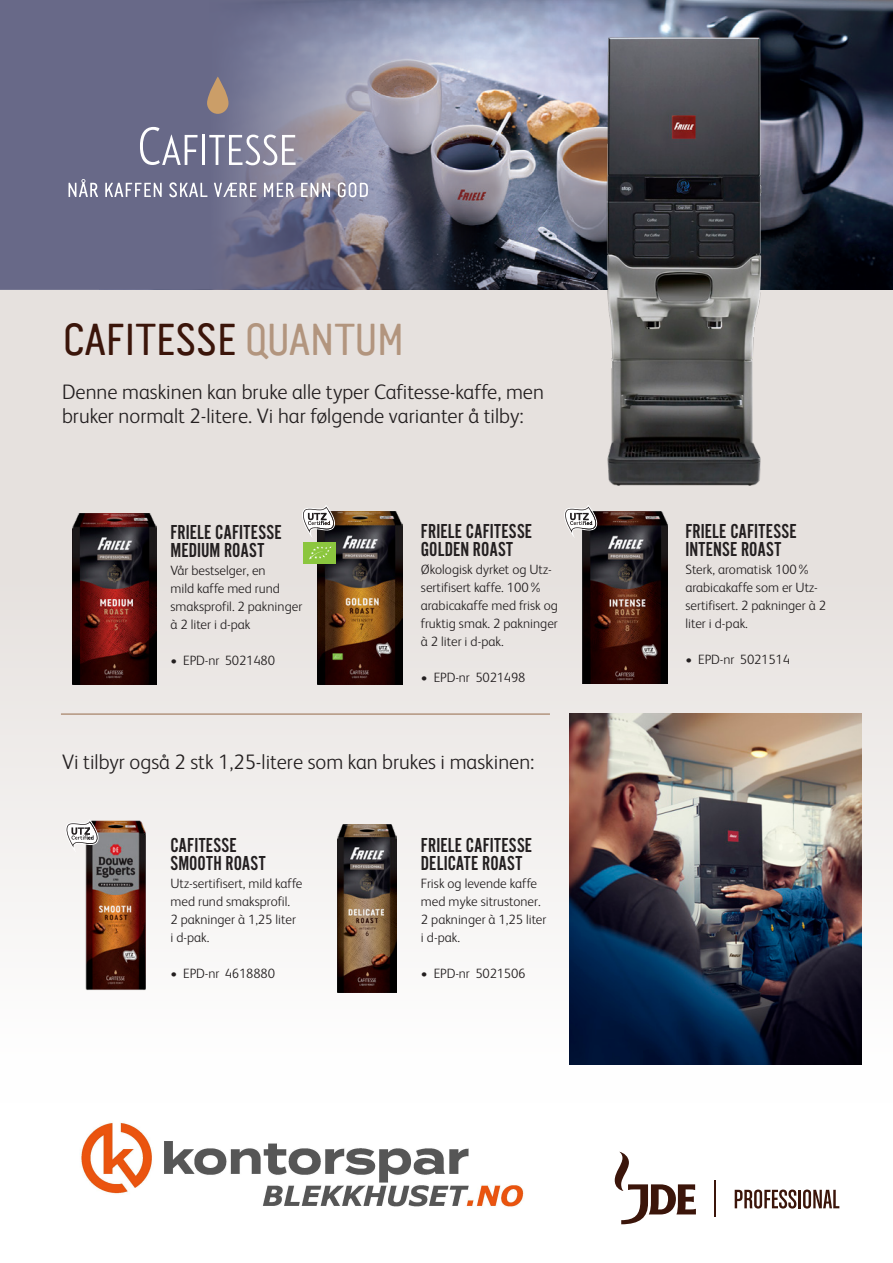
<style>
.page{position:relative;width:893px;height:1263px;background:#fff}
.page>*{position:absolute;margin:0;border:0;box-sizing:border-box;transform-origin:0 0}
.t1{font:45px "Van Condensed";letter-spacing:-.03em;color:#3b150a}
.t2{font:300 21px/24px "FS Albert";color:#231f20}
.t3{font:21px/18px "Alternate Gothic LT No 2";letter-spacing:.005em;color:#231f20}
.t4{font:300 13.5px/18px "FS Albert";color:#231f20}
.s1{color:#b2957e}
</style>
<div class="page">
<div style="left:0;top:281px;width:893px;height:821px;background:linear-gradient(to bottom,#dfd9d5,#fcfcfb)"></div>
<img style="left:570px;top:713px;width:292px;height:351px">
<img style="left:549px;top:0;width:344px;height:290px">
<svg style="left:0;top:0;width:549px;height:290px;background:#75768d"></svg>
<img style="left:598px;top:30px;width:172px;height:465px">
<hr style="left:61px;top:713px;width:489px;height:2px;background:#b2957e">
<svg style="left:140px;top:127px;width:58px;height:38px"></svg>
<hr style="left:202px;top:135px;width:3px;height:30px;background:#fff">
<svg style="left:209px;top:135px;width:87px;height:30px"></svg>
<svg style="left:207px;top:77px;width:21px;height:37px"></svg>
<svg style="left:69px;top:179px;width:29px;height:18px"></svg>
<svg style="left:105px;top:183px;width:57px;height:14px"></svg>
<svg style="left:169px;top:182px;width:38px;height:15px"></svg>
<svg style="left:214px;top:183px;width:42px;height:14px"></svg>
<svg style="left:264px;top:183px;width:30px;height:14px"></svg>
<svg style="left:301px;top:183px;width:29px;height:14px"></svg>
<svg style="left:338px;top:182px;width:30px;height:15px"></svg>
<img style="left:337px;top:824px;width:59px;height:169px">
<img style="left:74px;top:812px;width:91px;height:184px">
<img style="left:72px;top:513px;width:84px;height:172px">
<img style="left:317px;top:511px;width:85px;height:174px">
<img style="left:583px;top:511px;width:84px;height:173px">
<svg style="left:615px;top:1152px;width:81px;height:72px"></svg>
<hr style="left:715px;top:1181px;width:1px;height:36px;background:#3b150a">
<svg style="left:735px;top:1189px;width:61px;height:19px"></svg>
<hr style="left:798px;top:1190px;width:3px;height:18px;background:#3b150a">
<svg style="left:803px;top:1189px;width:36px;height:19px"></svg>
<svg style="left:302px;top:505px;width:33px;height:33px"></svg>
<svg style="left:66px;top:819px;width:33px;height:33px"></svg>
<svg style="left:564px;top:505px;width:33px;height:33px"></svg>
<div style="left:303px;top:542px;width:33px;height:22px;background:#8bc63e"></div>
<svg style="left:309px;top:546px;width:23px;height:14px"></svg>
<img style="left:81px;top:1121px;width:443px;height:87px">
<p class="t1" style="left:62px;top:315px;width:344px">CAFITESSE <span class="s1">QUANTUM</span></p>
<p class="t2" style="left:62px;top:380px;width:483px">Denne maskinen kan bruke alle typer Cafitesse-kaffe, men bruker normalt 2-litere. Vi har følgende varianter å tilby:</p>
<p class="t3" style="left:170px;top:523px;width:113px">FRIELE CAFITESSE<br>MEDIUM ROAST</p>
<p class="t4" style="left:170px;top:562px;width:133px">Vår bestselger, en<br>mild kaffe med rund smaksprofil. 2 pakninger à 2 liter i d-pak</p>
<p class="t4" style="left:170px;top:652px;width:106px">• EPD-nr 5021480</p>
<p class="t3" style="left:421px;top:522px;width:113px">FRIELE CAFITESSE<br>GOLDEN ROAST</p>
<p class="t4" style="left:421px;top:560px;width:138px">Økologisk dyrket og Utz&shy;sertifisert kaffe. 100% arabicakaffe med frisk og fruktig smak. 2 pakninger à 2 liter i d-pak.</p>
<p class="t4" style="left:421px;top:668px;width:106px">• EPD-nr 5021498</p>
<p class="t2" style="left:62px;top:749px;width:474px">Vi tilbyr også 2 stk 1,25-litere som kan brukes i maskinen:</p>
<p class="t3" style="left:170px;top:836px;width:68px">CAFITESSE</p>
<p class="t3" style="left:170px;top:854px;width:97px">SMOOTH ROAST</p>
<p class="t4" style="left:170px;top:874px;width:133px">Utz-sertifisert, mild kaffe med rund smaksprofil.</p>
<p class="t4" style="left:170px;top:910px;width:127px">2 pakninger à 1,25 liter i d-pak.</p>
<p class="t4" style="left:170px;top:964px;width:106px">• EPD-nr 4618880</p>
<p class="t3" style="left:421px;top:836px;width:113px">FRIELE CAFITESSE</p>
<p class="t3" style="left:421px;top:854px;width:103px">DELICATE ROAST</p>
<p class="t4" style="left:421px;top:874px;width:121px">Frisk og levende kaffe med myke sitrustoner.</p>
<p class="t4" style="left:421px;top:910px;width:127px">2 pakninger à 1,25 liter</p>
<p class="t4" style="left:421px;top:928px;width:41px">i d-pak.</p>
<p class="t4" style="left:421px;top:964px;width:106px">• EPD-nr 5021506</p>
<p class="t3" style="left:685px;top:522px;width:113px">FRIELE CAFITESSE<br>INTENSE ROAST</p>
<p class="t4" style="left:685px;top:560px;width:142px">Sterk, aromatisk 100% arabicakaffe som er Utz&shy;sertifisert. 2 pakninger à 2 liter i d-pak.</p>
<p class="t4" style="left:685px;top:650px;width:106px">• EPD-nr 5021514</p>
</div>
